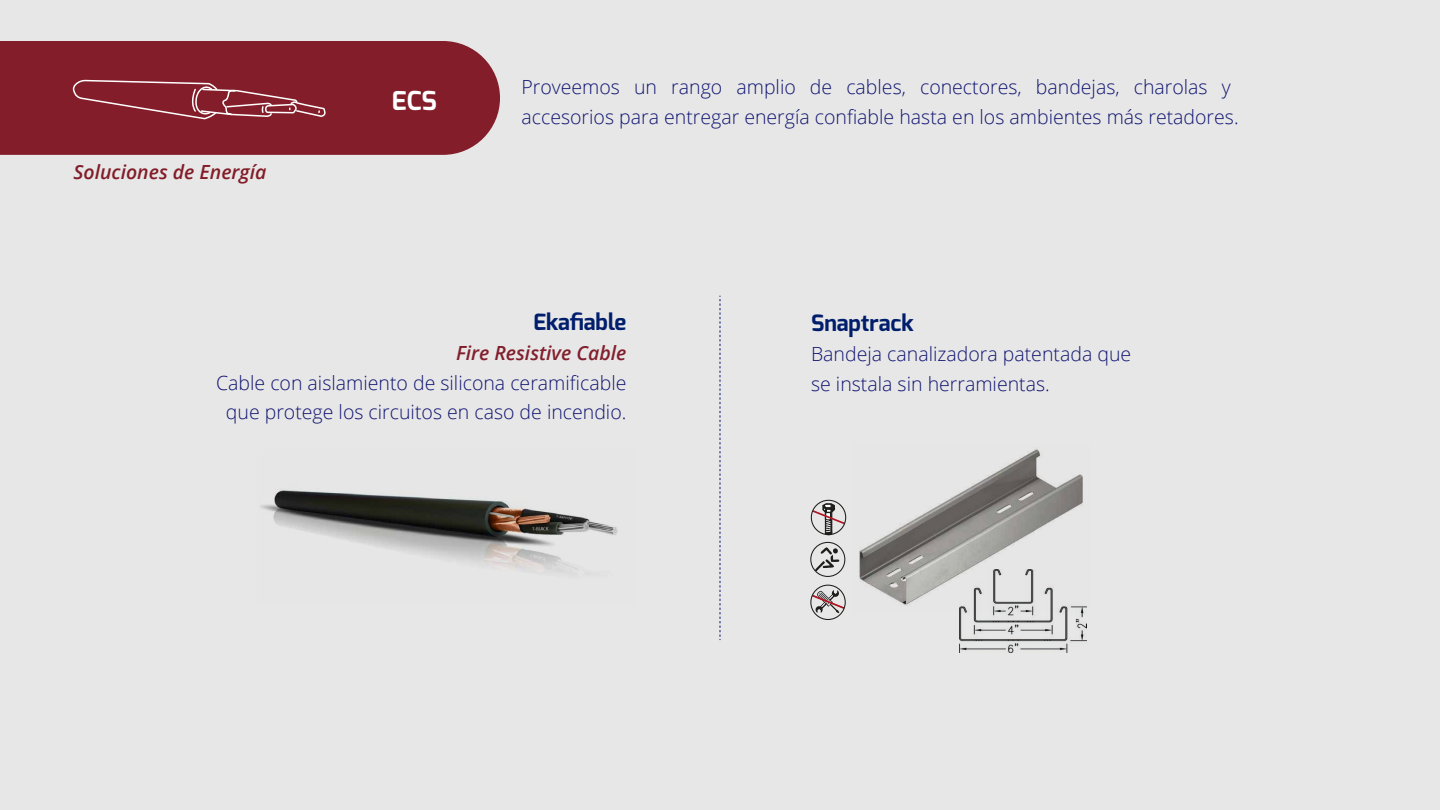
<style>
.page{position:relative;width:1440px;height:810px;background:#e7e7e7}
.page>*{position:absolute;margin:0;border:0;box-sizing:border-box;transform-origin:0 0}
.t1{font:700 26.03px "Exo";color:#fff}
.t2{font:700 22.5px "Exo";color:#001e6c}
.t3{font:300 19.5px/30px "Open Sans";color:#111570}
.t4{font:italic 600 19.5px "Open Sans";color:#821d29}
.t5{font:italic 600 19.5px "Open Sans";color:#821f2d}
</style>
<div class="page">
<img style="left:260px;top:490px;width:358px;height:84px">
<svg style="left:811px;top:503px;width:35px;height:33px"></svg>
<div style="left:811px;top:500px;width:35px;height:35px;border:1px solid #1d1d1b;border-radius:50%"></div>
<svg style="left:811px;top:590px;width:35px;height:23px"></svg>
<div style="left:810px;top:585px;width:36px;height:35px;border:1px solid #1d1d1b;border-radius:50%"></div>
<svg style="left:815px;top:547px;width:24px;height:24px"></svg>
<div style="left:810px;top:542px;width:35px;height:35px;border:1px solid #1d1d1b;border-radius:50%"></div>
<img style="left:859px;top:449px;width:228px;height:163px">
<img style="left:960px;top:569px;width:126px;height:83px">
<svg style="left:720px;top:296px;width:1px;height:344px"></svg>
<div style="left:0;top:41px;width:500px;height:114px;background:#821d29"></div>
<svg style="left:72px;top:79px;width:256px;height:41px;background:#8f3540"></svg>
<p class="t4" style="left:74px;top:159px;width:194px">Soluciones de Energía</p>
<h1 class="t1" style="left:392px;top:84px;width:47px">ECS</h1>
<p class="t3" style="left:522px;top:72px;width:719px">Proveemos un rango amplio de cables, conectores, bandejas, charolas y accesorios para entregar energía confiable hasta en los ambientes más retadores.</p>
<p class="t2" style="left:533px;top:307px;width:94px">Ekafiable</p>
<p class="t5" style="left:456px;top:339px;width:172px">Fire Resistive Cable</p>
<p class="t3" style="left:216px;top:367px;width:412px;text-align:center">Cable con aislamiento de silicona ceramificable que protege los circuitos en caso de incendio.</p>
<p class="t2" style="left:811px;top:309px;width:105px">Snaptrack</p>
<p class="t3" style="left:811px;top:339px;width:322px">Bandeja canalizadora patentada que se instala sin herramientas.</p>
</div>
